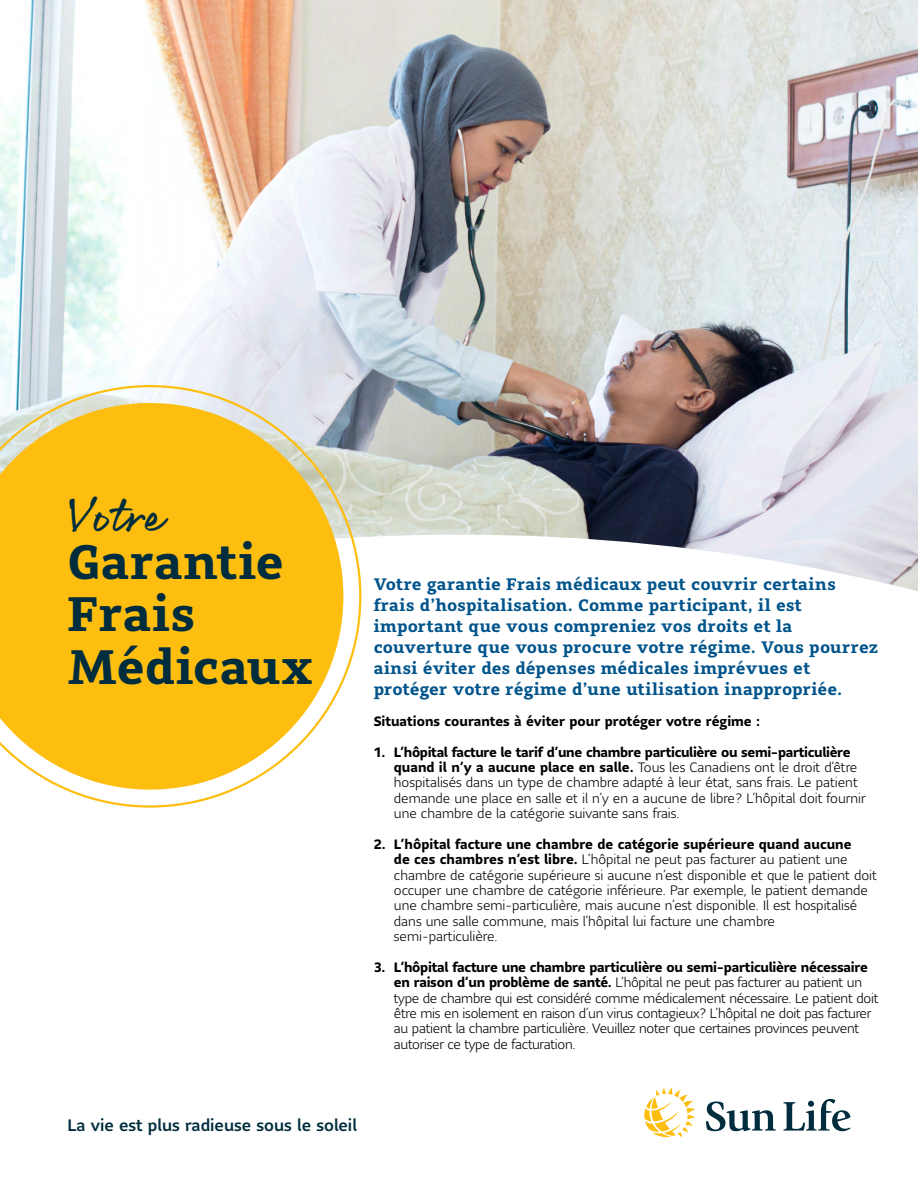
<style>
.page{position:relative;width:918px;height:1188px;background:#fff}
.page>*{position:absolute;margin:0;border:0;box-sizing:border-box;transform-origin:0 0}
.t1{font:700 48px/52.5px "Sun Life Serif";color:#002d3d}
.t2{font:45px "Sun Life Script";color:#002d3d}
.t3{font:700 16.5px/21px "Sun Life Serif";letter-spacing:.005em;color:#00548b}
.t4{font:500 16.5px "Sun Life Sans";color:#002d3d}
.t5{font:300 13.5px/15.3px "Sun Life Sans";color:#000}
.t6{font:300 13.5px/15.5px "Sun Life Sans";letter-spacing:-.02em;color:#000}
.t7{font:700 13.5px "Sun Life Sans";color:#000}
.s1{font-weight:700}
</style>
<div class="page">
<img style="left:0;top:0;width:918px;height:535px">
<svg style="left:361px;top:535px;width:557px;height:597px"></svg>
<svg style="left:0;top:385px;width:361px;height:423px"></svg>
<svg style="left:0;top:403px;width:343px;height:387px;background:#fac533"></svg>
<svg style="left:706px;top:1102px;width:70px;height:29px"></svg>
<svg style="left:784px;top:1099px;width:66px;height:32px"></svg>
<svg style="left:644px;top:1088px;width:51px;height:50px"></svg>
<h2 class="t2" style="left:68px;top:488px;width:97px">Votre</h2>
<h1 class="t1" style="left:68px;top:535px;width:246px">Garantie<br>Frais<br>Médicaux</h1>
<p class="t3" style="left:374px;top:574px;width:506px">Votre garantie Frais médicaux peut couvrir certains frais d’hospitalisation. Comme participant, il est important que vous compreniez vos droits et la couverture que vous procure votre régime. Vous pourrez ainsi éviter des dépenses médicales imprévues et protéger votre régime d’une utilisation inappropriée.</p>
<p class="t7" style="left:374px;top:712px;width:388px">Situations courantes à éviter pour protéger votre régime :</p>
<p class="t5" style="left:394px;top:744px;width:473px;text-indent:-20px"><span class="s1">1. L’hôpital facture le tarif d’une chambre particulière ou semi-particulière quand il n’y a aucune place en salle.</span> Tous les Canadiens ont le droit d’être hospitalisés dans un type de chambre adapté à leur état, sans frais. Le patient demande une place en salle et il n’y en a aucune de libre? L’hôpital doit fournir une chambre de la catégorie suivante sans frais.</p>
<p class="t5" style="left:394px;top:836px;width:484px;text-indent:-20px"><span class="s1">2. L’hôpital facture une chambre de catégorie supérieure quand aucune<br>de ces chambres n’est libre.</span> L’hôpital ne peut pas facturer au patient une chambre de catégorie supérieure si aucune n’est disponible et que le patient doit occuper une chambre de catégorie inférieure. Par exemple, le patient demande une chambre semi-particulière, mais aucune n’est disponible. Il est hospitalisé dans une salle commune, mais l’hôpital lui facture une chambre semi-particulière.</p>
<p class="t6" style="left:394px;top:959px;width:486px;text-indent:-20px"><span class="s1">3. L’hôpital facture une chambre particulière ou semi-particulière nécessaire en raison d’un problème de santé.</span> L’hôpital ne peut pas facturer au patient un type de chambre qui est considéré comme médicalement nécessaire. Le patient doit être mis en isolement en raison d’un virus contagieux? L’hôpital ne doit pas facturer au patient la chambre particulière. Veuillez noter que certaines provinces peuvent autoriser ce type de facturation.</p>
<p class="t4" style="left:68px;top:1114px;width:291px">La vie est plus radieuse sous le soleil</p>
</div>
